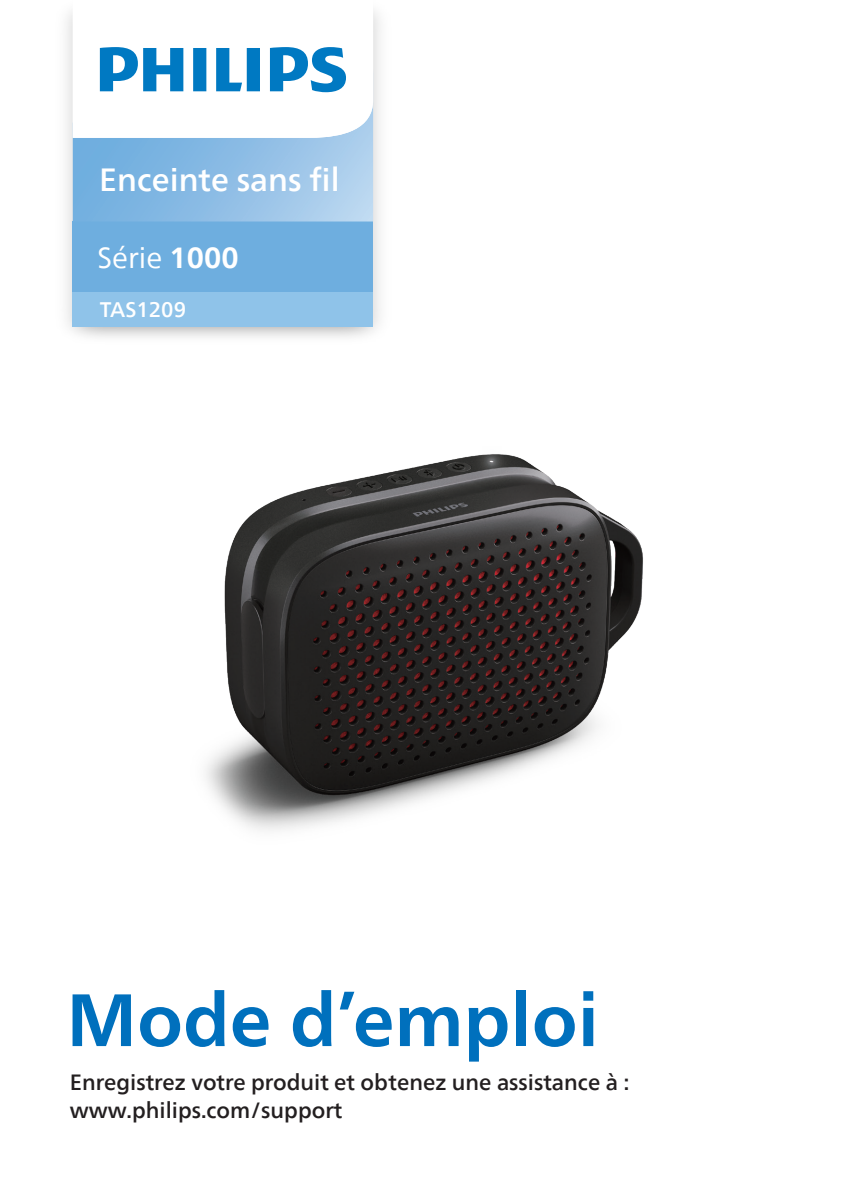
<style>
.page{position:relative;width:842px;height:1191px;background:#fff}
.page>*{position:absolute;margin:0;border:0;box-sizing:border-box;transform-origin:0 0}
.Body_Text__0{font:700 74px "Neue Frutiger World";color:#0070bd}
.正文_0{font:500 32px "Neue Frutiger World";color:#fff}
.正文_0-2{font:29px "Neue Frutiger World";color:#fff}
.t_register{font:500 22px "Neue Frutiger World";color:#231f20}
.正文_0-3{font:500 21px "Neue Frutiger World";color:#fff}
.s1{font-weight:700}
</style>
<div class="page">
<img style="left:66px;top:11px;width:314px;height:327px">
<div style="left:73px;top:292px;width:300px;height:35px;background:#8fc3e9"></div>
<div style="left:73px;top:221px;width:300px;height:71px;background:#6eaedf"></div>
<svg style="left:73px;top:138px;width:300px;height:83px;background:#8dbde5"></svg>
<svg style="left:73px;top:11px;width:300px;height:127px"></svg>
<svg style="left:100px;top:47px;width:246px;height:45px"></svg>
<img style="left:205px;top:454px;width:438px;height:377px">
<p class="正文_0" style="left:99px;top:153px;width:242px">Enceinte sans fil</p>
<p class="正文_0-2" style="left:98px;top:235px;width:143px">Série <span class="s1">1000</span></p>
<p class="正文_0-3" style="left:100px;top:292px;width:88px">TAS1209</p>
<p class="Body_Text__0" style="left:66px;top:955px;width:534px">Mode d’emploi</p>
<p class="t_register" style="left:70px;top:1063px;width:561px">Enregistrez votre produit et obtenez une assistance à :</p>
<p class="t_register" style="left:70px;top:1091px;width:274px">www.philips.com/support</p>
</div>
